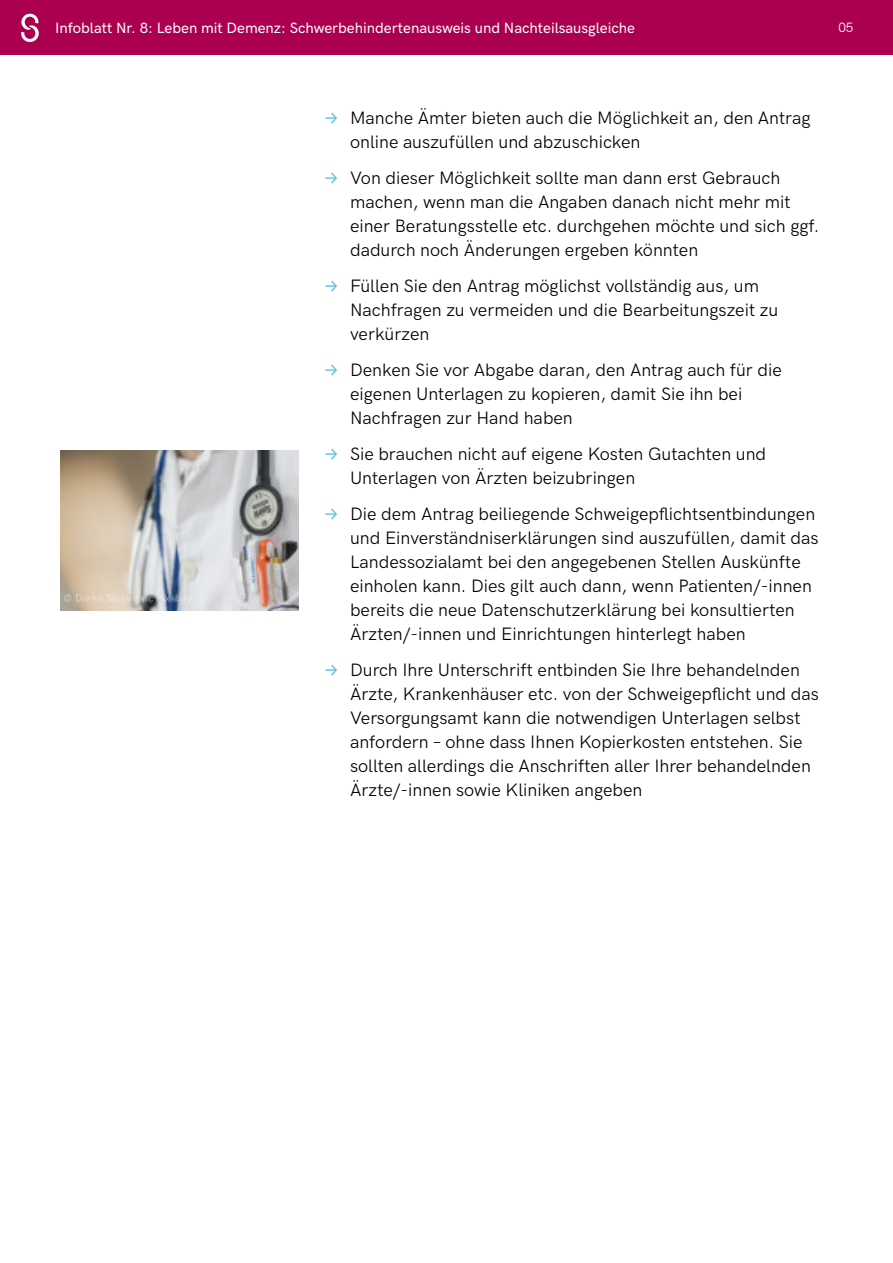
<style>
.page{position:relative;width:893px;height:1263px;background:#fff}
.page>*{position:absolute;margin:0;border:0;box-sizing:border-box;transform-origin:0 0}
.t1{font:18px/24px "HK Grotesk";color:#000}
.t2{font:500 15px "HK Grotesk";color:#fff}
.t3{font:13.5px "HK Grotesk";color:#fff}
.s1{font-family:"Fira Sans";color:#63c0e1}
</style>
<div class="page">
<div style="left:0;top:0;width:893px;height:55px;background:#ab004f"></div>
<svg style="left:21px;top:14px;width:18px;height:28px"></svg>
<img style="left:60px;top:451px;width:238px;height:159px">
<img style="left:64px;top:594px;width:128px;height:10px">
<p class="t2" style="left:55px;top:22px;width:581px">Infoblatt Nr. 8: Leben mit Demenz: Schwerbehindertenausweis und Nachteilsausgleiche</p>
<p class="t3" style="left:838px;top:23px;width:17px">05</p>
<p class="t1" style="left:350px;top:109px;width:462px;text-indent:-27px"><span class="s1">→</span> Manche Ämter bieten auch die Möglichkeit an, den Antrag online auszufüllen und abzuschicken</p>
<p class="t1" style="left:350px;top:169px;width:471px;text-indent:-27px"><span class="s1">→</span> Von dieser Möglichkeit sollte man dann erst Gebrauch machen, wenn man die Angaben danach nicht mehr mit einer Beratungsstelle etc. durchgehen möchte und sich ggf. dadurch noch Änderungen ergeben könnten</p>
<p class="t1" style="left:350px;top:277px;width:430px;text-indent:-27px"><span class="s1">→</span> Füllen Sie den Antrag möglichst vollständig aus, um<br>Nachfragen zu vermeiden und die Bearbeitungszeit zu verkürzen</p>
<p class="t1" style="left:350px;top:361px;width:433px;text-indent:-27px"><span class="s1">→</span> Denken Sie vor Abgabe daran, den Antrag auch für die eigenen Unterlagen zu kopieren, damit Sie ihn bei<br>Nachfragen zur Hand haben</p>
<p class="t1" style="left:350px;top:445px;width:418px;text-indent:-27px"><span class="s1">→</span> Sie brauchen nicht auf eigene Kosten Gutachten und<br>Unterlagen von Ärzten beizubringen</p>
<p class="t1" style="left:350px;top:505px;width:470px;text-indent:-27px"><span class="s1">→</span> Die dem Antrag beiliegende Schweigepflichtsentbindungen und Einverständniserklärungen sind auszufüllen, damit das Landessozialamt bei den angegebenen Stellen Auskünfte einholen kann. Dies gilt auch dann, wenn Patienten/-innen bereits die neue Datenschutzerklärung bei konsultierten Ärzten/-innen und Einrichtungen hinterlegt haben</p>
<p class="t1" style="left:350px;top:661px;width:470px;text-indent:-27px"><span class="s1">→</span> Durch Ihre Unterschrift entbinden Sie Ihre behandelnden Ärzte, Krankenhäuser etc. von der Schweigepflicht und das Versorgungsamt kann die notwendigen Unterlagen selbst anfordern – ohne dass Ihnen Kopierkosten entstehen. Sie sollten allerdings die Anschriften aller Ihrer behandelnden Ärzte/-innen sowie Kliniken angeben</p>
</div>
